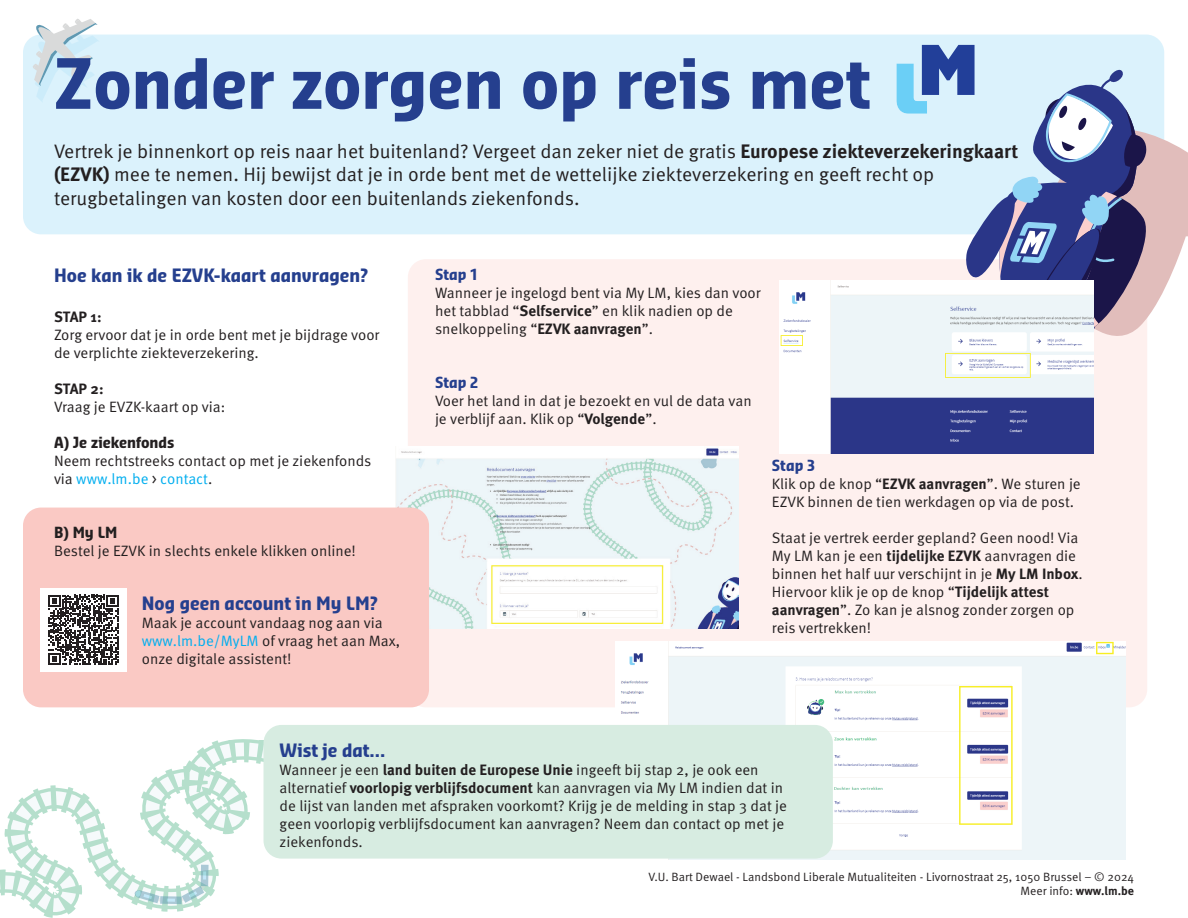
<style>
.page{position:relative;width:1188px;height:918px;background:#fff}
.page>*{position:absolute;margin:0;border:0;box-sizing:border-box;transform-origin:0 0}
.t1{font:700 67.5px "Sansa Con Pro";color:#253f8e}
.t2{font:19.5px/23.4px "Meta OT Norm";color:#231f20}
.t3{font:700 18px "Sansa Con Pro";color:#253f8e}
.t4{font:15px/18px "Meta OT Norm";color:#231f20}
.t5{font:700 15px "Sansa Con Pro";color:#231f20}
.t6{font:700 15px "Sansa Con Pro";color:#253f8e}
.t7{font:700 15px "Meta OT";letter-spacing:-.01em;color:#231f20}
.t8{font:12px/14.4px "Meta OT Norm";color:#231f20;text-align:right}
.s1{font-family:"Meta OT";font-weight:700}
.s2{color:#00aeef}
</style>
<div class="page">
<div style="left:408px;top:259px;width:739px;height:448px;background:#fef0ee;border-radius:18px"></div>
<div style="left:23px;top:35px;width:1141px;height:199px;background:#dbf2fc;border-radius:18px"></div>
<svg style="left:32px;top:19px;width:68px;height:82px"></svg>
<svg style="left:897px;top:45px;width:291px;height:328px"></svg>
<svg style="left:0;top:741px;width:267px;height:177px"></svg>
<svg style="left:135px;top:865px;width:74px;height:39px"></svg>
<img style="left:779px;top:281px;width:314px;height:172px">
<img style="left:389px;top:447px;width:349px;height:182px">
<img style="left:616px;top:642px;width:509px;height:217px">
<div style="left:264px;top:725px;width:569px;height:134px;background:#d7ece1;border-radius:18px"></div>
<div style="left:23px;top:508px;width:406px;height:199px;background:#fac9c4;border-radius:18px"></div>
<div style="left:40px;top:588px;width:86px;height:84px;background:#fff"></div>
<svg style="left:48px;top:595px;width:70px;height:70px"></svg>
<h1 class="t1" style="left:54px;top:37px;width:818px">Zonder zorgen op reis met</h1>
<p class="t2" style="left:54px;top:140px;width:966px">Vertrek je binnenkort op reis naar het buitenland? Vergeet dan zeker niet de gratis <span class="s1">Europese ziekteverzekeringkaart (EZVK)</span> mee te nemen. Hij bewijst dat je in orde bent met de wettelijke ziekteverzekering en geeft recht op terugbetalingen van kosten door een buitenlands ziekenfonds.</p>
<p class="t3" style="left:54px;top:263px;width:316px">Hoe kan ik de EZVK-kaart aanvragen?</p>
<p class="t7" style="left:54px;top:307px;width:49px">STAP 1:</p>
<p class="t4" style="left:54px;top:326px;width:327px">Zorg ervoor dat je in orde bent met je bijdrage voor de verplichte ziekteverzekering.</p>
<p class="t7" style="left:54px;top:379px;width:51px">STAP 2:</p>
<p class="t4" style="left:54px;top:398px;width:173px">Vraag je EVZK-kaart op via:</p>
<p class="t5" style="left:54px;top:432px;width:122px">A) Je ziekenfonds</p>
<p class="t4" style="left:54px;top:452px;width:319px">Neem rechtstreeks contact op met je ziekenfonds via <span class="s2">www.lm.be</span> &gt; <span class="s2">contact</span>.</p>
<p class="t5" style="left:54px;top:522px;width:65px">B) My LM</p>
<p class="t4" style="left:54px;top:542px;width:304px">Bestel je EZVK in slechts enkele klikken online!</p>
<p class="t3" style="left:142px;top:591px;width:238px">Nog geen account in My LM?</p>
<p class="t4" style="left:142px;top:614px;width:260px">Maak je account vandaag nog aan via <span class="s2">www.lm.be/MyLM</span> of vraag het aan Max, onze digitale assistent!</p>
<p class="t6" style="left:435px;top:264px;width:45px">Stap 1</p>
<p class="t4" style="left:435px;top:284px;width:327px">Wanneer je ingelogd bent via My LM, kies dan voor het tabblad “<span class="s1">Selfservice</span>” en klik nadien op de snelkoppeling “<span class="s1">EZVK aanvragen</span>”.</p>
<p class="t6" style="left:435px;top:372px;width:45px">Stap 2</p>
<p class="t4" style="left:435px;top:392px;width:318px">Voer het land in dat je bezoekt en vul de data van je verblijf aan. Klik op “<span class="s1">Volgende</span>”.</p>
<p class="t6" style="left:772px;top:455px;width:45px">Stap 3</p>
<p class="t4" style="left:772px;top:475px;width:310px">Klik op de knop “<span class="s1">EZVK aanvragen</span>”. We sturen je<br>EZVK binnen de tien werkdagen op via de post.</p>
<p class="t4" style="left:772px;top:529px;width:312px">Staat je vertrek eerder gepland? Geen nood! Via My LM kan je een <span class="s1">tijdelijke EZVK</span> aanvragen die binnen het half uur verschijnt in je <span class="s1">My LM Inbox</span>.<br>Hiervoor klik je op de knop “<span class="s1">Tijdelijk attest aanvragen</span>”. Zo kan je alsnog zonder zorgen op reis vertrekken!</p>
<p class="t3" style="left:280px;top:737px;width:107px">Wist je dat...</p>
<p class="t4" style="left:280px;top:761px;width:509px">Wanneer je een <span class="s1">land buiten de Europese Unie</span> ingeeft bij stap 2, je ook een alternatief <span class="s1">voorlopig verblijfsdocument</span> kan aanvragen via My LM indien dat in de lijst van landen met afspraken voorkomt? Krijg je de melding in stap 3 dat je geen voorlopig verblijfsdocument kan aanvragen? Neem dan contact op met je ziekenfonds.</p>
<p class="t8" style="left:649px;top:869px;width:487px">V.U. Bart Dewael - Landsbond Liberale Mutualiteiten - Livornostraat 25, 1050 Brussel – © 2024<br>Meer info: <span class="s1">www.lm.be</span></p>
</div>
